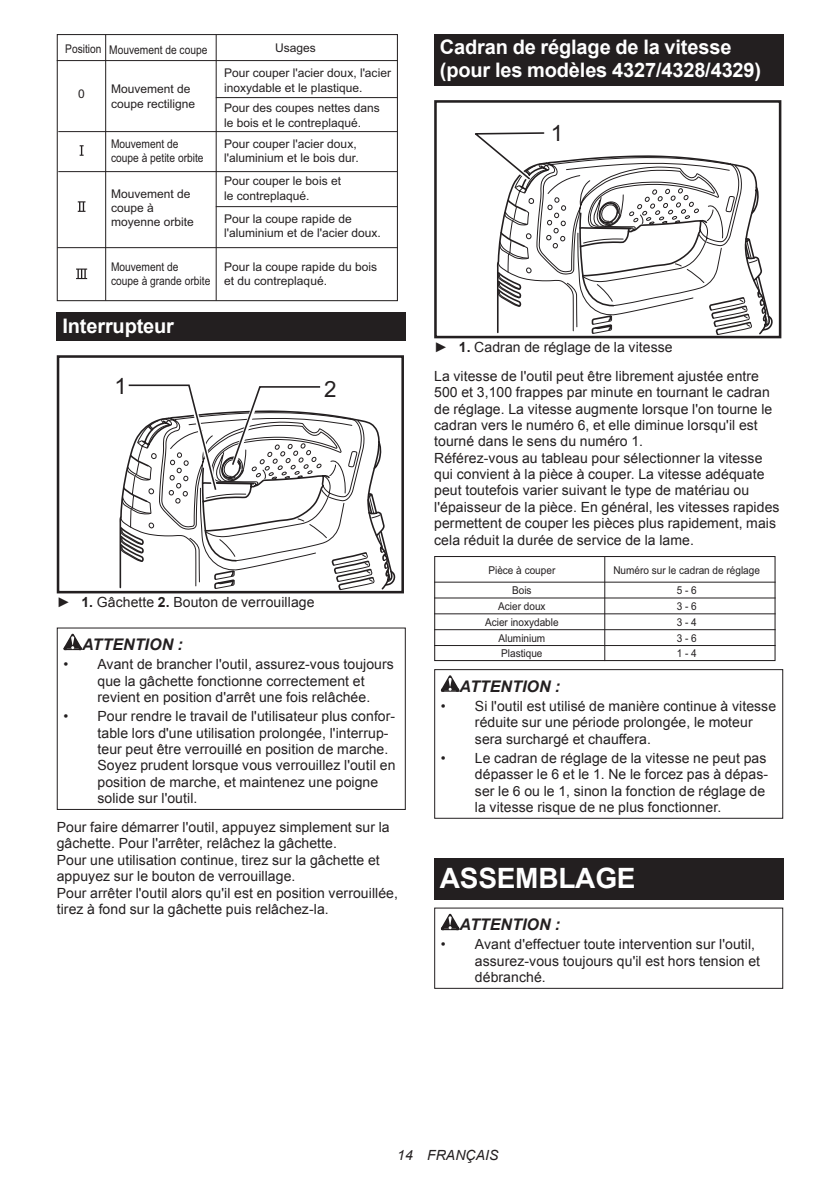
<style>
.page{position:relative;width:840px;height:1191px;background:#fff}
.page>*{position:absolute;margin:0;border:0;box-sizing:border-box;transform-origin:0 0}
.t1{font:700 28px "Arial";letter-spacing:-.01em;color:#fff}
.t2{font:22.4px "Arial";color:#231f20}
.t3{font:700 20px/23.4px "Arial";letter-spacing:-.01em;color:#fff}
.t4{font:italic 700 16px "Arial";letter-spacing:.005em;color:#231f20}
.t5{font:14px/16.4px "Arial";letter-spacing:.005em;color:#231f20}
.t6{font:italic 14px "Arial";letter-spacing:.005em;color:#231f20}
.t7{font:12px/14.4px "Arial";color:#231f20}
.t8{font:12px/14.4px "Arial";color:#231f20;scale:.85 1}
.t9{font:10.8px "Arial";color:#231f20;scale:.93 1}
.s1{font-weight:700}
</style>
<div class="page">
<svg style="left:80px;top:145px;width:4px;height:11px"></svg>
<svg style="left:78px;top:201px;width:7px;height:11px"></svg>
<svg style="left:76px;top:268px;width:11px;height:11px"></svg>
<div style="left:57px;top:34px;width:340px;height:267px;border:1px solid #231f20"></div>
<hr style="left:216px;top:35px;width:1px;height:266px;background:#231f20">
<hr style="left:105px;top:35px;width:1px;height:266px;background:#231f20">
<hr style="left:57px;top:60px;width:340px;height:1px;background:#231f20">
<hr style="left:58px;top:131px;width:339px;height:1px;background:#231f20">
<hr style="left:216px;top:97px;width:181px;height:1px;background:#231f20">
<hr style="left:58px;top:171px;width:339px;height:1px;background:#231f20">
<hr style="left:57px;top:247px;width:340px;height:1px;background:#231f20">
<hr style="left:216px;top:206px;width:181px;height:1px;background:#231f20">
<div style="left:57px;top:312px;width:348px;height:29px;background:#231f20"></div>
<svg style="left:119px;top:384px;width:277px;height:205px"></svg>
<div style="left:57px;top:355px;width:347px;height:238px;border:3px solid #231f20"></div>
<svg style="left:63px;top:634px;width:19px;height:16px"></svg>
<div style="left:57px;top:627px;width:348px;height:183px;border:1px solid #231f20"></div>
<div style="left:434px;top:34px;width:348px;height:52px;background:#231f20"></div>
<svg style="left:475px;top:132px;width:298px;height:202px"></svg>
<div style="left:434px;top:100px;width:347px;height:238px;border:3px solid #231f20"></div>
<hr style="left:434px;top:582px;width:340px;height:1px;background:#231f20">
<hr style="left:434px;top:597px;width:340px;height:1px;background:#231f20">
<hr style="left:434px;top:613px;width:340px;height:1px;background:#231f20">
<hr style="left:434px;top:629px;width:340px;height:1px;background:#231f20">
<hr style="left:434px;top:645px;width:340px;height:1px;background:#231f20">
<div style="left:434px;top:556px;width:341px;height:105px;border:1px solid #231f20"></div>
<hr style="left:604px;top:556px;width:1px;height:104px;background:#231f20">
<svg style="left:440px;top:675px;width:19px;height:16px"></svg>
<div style="left:434px;top:669px;width:348px;height:149px;border:1px solid #231f20"></div>
<div style="left:434px;top:858px;width:348px;height:41px;background:#231f20"></div>
<svg style="left:440px;top:913px;width:19px;height:17px"></svg>
<p class="t8" style="left:65px;top:43px;width:169px">Position Mouvement de coupe</p>
<p class="t7" style="left:224px;top:36px;width:168px;line-height:24.8px;text-indent:51px">Usages<br>Pour couper l'acier doux, l'acier</p>
<p class="t7" style="left:224px;top:77px;width:157px;line-height:20.6px">inoxydable et le plastique.<br>Pour des coupes nettes dans</p>
<p class="t7" style="left:224px;top:115px;width:138px">le bois et le contreplaqué.</p>
<p class="t8" style="left:111px;top:136px;width:110px">Mouvement de coupe à petite orbite</p>
<p class="t7" style="left:224px;top:136px;width:136px">Pour couper l'acier doux, l'aluminium et le bois dur.</p>
<p class="t7" style="left:224px;top:174px;width:118px">Pour couper le bois et le contreplaqué.</p>
<p class="t7" style="left:224px;top:212px;width:158px">Pour la coupe rapide de l'aluminium et de l'acier doux.</p>
<p class="t8" style="left:111px;top:259px;width:118px">Mouvement de<br>coupe à grande orbite</p>
<p class="t7" style="left:224px;top:259px;width:154px">Pour la coupe rapide du bois et du contreplaqué.</p>
<p class="t7" style="left:78px;top:86px;width:8px">0</p>
<p class="t7" style="left:111px;top:82px;width:86px">Mouvement de coupe rectiligne</p>
<p class="t7" style="left:111px;top:186px;width:84px">Mouvement de coupe à moyenne orbite</p>
<h3 class="t3" style="left:62px;top:314px;width:113px">Interrupteur</h3>
<h2 class="t2" style="left:114px;top:371px;width:14px">1</h2>
<h2 class="t2" style="left:324px;top:374px;width:14px">2</h2>
<p class="t5" style="left:57px;top:594px;width:259px">► <span class="s1">1.</span> Gâchette <span class="s1">2.</span> Bouton de verrouillage</p>
<p class="t4" style="left:82px;top:634px;width:102px">ATTENTION :</p>
<p class="t5" style="left:97px;top:656px;width:298px;text-indent:-34px">• Avant de brancher l'outil, assurez-vous toujours que la gâchette fonctionne correctement et revient en position d'arrêt une fois relâchée.</p>
<p class="t5" style="left:97px;top:708px;width:299px;text-indent:-34px">• Pour rendre le travail de l'utilisateur plus confor&shy;table lors d'une utilisation prolongée, l'interrup&shy;teur peut être verrouillé en position de marche.<br>Soyez prudent lorsque vous verrouillez l'outil en position de marche, et maintenez une poigne solide sur l'outil.</p>
<p class="t5" style="left:57px;top:819px;width:342px">Pour faire démarrer l'outil, appuyez simplement sur la gâchette. Pour l'arrêter, relâchez la gâchette.<br>Pour une utilisation continue, tirez sur la gâchette et appuyez sur le bouton de verrouillage.<br>Pour arrêter l'outil alors qu'il est en position verrouillée, tirez à fond sur la gâchette puis relâchez-la.</p>
<h3 class="t3" style="left:439px;top:36px;width:323px">Cadran de réglage de la vitesse (pour les modèles 4327/4328/4329)</h3>
<h2 class="t2" style="left:550px;top:118px;width:14px">1</h2>
<p class="t5" style="left:434px;top:333px;width:326px;line-height:28.8px">► <span class="s1">1.</span> Cadran de réglage de la vitesse<br>La vitesse de l'outil peut être librement ajustée entre</p>
<p class="t5" style="left:434px;top:384px;width:346px">500 et 3,100 frappes par minute en tournant le cadran de réglage. La vitesse augmente lorsque l'on tourne le cadran vers le numéro 6, et elle diminue lorsqu'il est tourné dans le sens du numéro 1.<br>Référez-vous au tableau pour sélectionner la vitesse qui convient à la pièce à couper. La vitesse adéquate peut toutefois varier suivant le type de matériau ou l'épaisseur de la pièce. En général, les vitesses rapides permettent de couper les pièces plus rapidement, mais cela réduit la durée de service de la lame.</p>
<p class="t9" style="left:488px;top:563px;width:73px">Pièce à couper</p>
<p class="t9" style="left:613px;top:563px;width:159px">Numéro sur le cadran de réglage</p>
<p class="t9" style="left:512px;top:583px;width:22px">Bois</p>
<p class="t9" style="left:676px;top:583px;width:23px">5 - 6</p>
<p class="t9" style="left:498px;top:599px;width:52px">Acier doux</p>
<p class="t9" style="left:676px;top:599px;width:23px">3 - 6</p>
<p class="t9" style="left:485px;top:615px;width:81px">Acier inoxydable</p>
<p class="t9" style="left:676px;top:615px;width:23px">3 - 4</p>
<p class="t9" style="left:498px;top:631px;width:52px">Aluminium</p>
<p class="t9" style="left:676px;top:631px;width:23px">3 - 6</p>
<p class="t9" style="left:501px;top:646px;width:46px">Plastique</p>
<p class="t9" style="left:676px;top:646px;width:23px">1 - 4</p>
<p class="t4" style="left:459px;top:675px;width:102px">ATTENTION :</p>
<p class="t5" style="left:474px;top:698px;width:302px;text-indent:-34px">• Si l'outil est utilisé de manière continue à vitesse réduite sur une période prolongée, le moteur sera surchargé et chauffera.</p>
<p class="t5" style="left:474px;top:750px;width:294px;text-indent:-34px">• Le cadran de réglage de la vitesse ne peut pas dépasser le 6 et le 1. Ne le forcez pas à dépas&shy;ser le 6 ou le 1, sinon la fonction de réglage de la vitesse risque de ne plus fonctionner.</p>
<h1 class="t1" style="left:439px;top:859px;width:197px">ASSEMBLAGE</h1>
<p class="t4" style="left:459px;top:914px;width:102px">ATTENTION :</p>
<p class="t5" style="left:474px;top:936px;width:286px;text-indent:-34px">• Avant d'effectuer toute intervention sur l'outil, assurez-vous toujours qu'il est hors tension et débranché.</p>
<p class="t6" style="left:397px;top:1146px;width:103px">14 FRANÇAIS</p>
</div>
